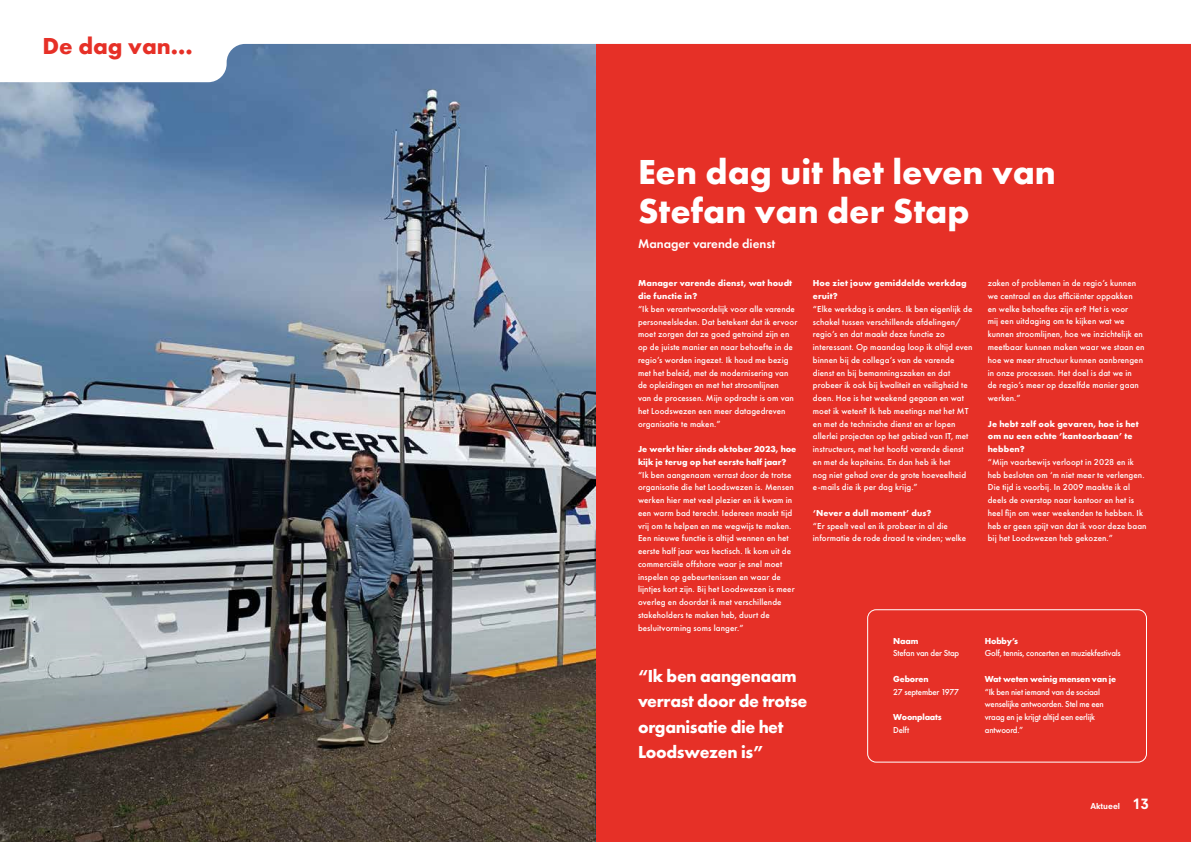
<style>
.page{position:relative;width:1191px;height:842px;background:#fff}
.page>*{position:absolute;margin:0;border:0;box-sizing:border-box;transform-origin:0 0}
.t1{font:700 36px/38.3px "Futura PT";color:#fff}
.t2{font:700 24px "Futura PT";color:#e63027}
.t3{font:700 18px/25.5px "Futura PT";letter-spacing:-.02em;color:#fff}
.t4{font:600 13px "Futura PT";color:#fff}
.t5{font:500 9px/12.8px "Futura PT";letter-spacing:.01em;color:#fff}
.t6{font:700 9px/12.8px "Futura PT";letter-spacing:.01em;color:#fff}
.t7{font:500 9px/12.8px "Futura PT";letter-spacing:-.02em;color:#fff}
.t8{font:700 9px "Futura PT";letter-spacing:-.02em;color:#fff}
.t9{font:800 8px "Neuzeit SLT Std";color:#fff}
.s1{font-size:14px}
</style>
<div class="page">
<div style="left:595px;top:0;width:596px;height:842px;background:#e63027"></div>
<img style="left:0;top:82px;width:595px;height:510px">
<svg style="left:211px;top:0;width:980px;height:82px;fill:#fff"></svg>
<svg style="left:0;top:592px;width:596px;height:250px;background:#6e685e"></svg>
<div style="left:867px;top:609px;width:280px;height:154px;border:1px solid #fff;border-radius:9px"></div>
<h2 class="t2" style="left:43px;top:30px;width:152px">De dag van...</h2>
<h1 class="t1" style="left:638px;top:152px;width:419px">Een dag uit het leven van<br>Stefan van der Stap</h1>
<h3 class="t4" style="left:638px;top:236px;width:139px">Manager varende dienst</h3>
<p class="t6" style="left:638px;top:277px;width:156px">Manager varende dienst, wat houdt die functie in?</p>
<p class="t5" style="left:638px;top:302px;width:161px">“Ik ben verantwoordelijk voor alle varende personeelsleden. Dat betekent dat ik ervoor moet zorgen dat ze goed getraind zijn en op de juiste manier en naar behoefte in de regio’s worden ingezet. Ik houd me bezig met het beleid, met de modernisering van de opleidingen en met het stroomlijnen<br>van de processen. Mijn opdracht is om van het Loodswezen een meer datagedreven organisatie te maken.”</p>
<p class="t6" style="left:638px;top:442px;width:160px">Je werkt hier sinds oktober 2023, hoe kijk je terug op het eerste half jaar?</p>
<p class="t5" style="left:638px;top:468px;width:158px">“Ik ben aangenaam verrast door de trotse organisatie die het Loodswezen is. Mensen werken hier met veel plezier en ik kwam in een warm bad terecht. Iedereen maakt tijd vrij om te helpen en me wegwijs te maken.<br>Een nieuwe functie is altijd wennen en het eerste half jaar was hectisch. Ik kom uit de commerciële offshore waar je snel moet inspelen op gebeurtenissen en waar de lijntjes kort zijn. Bij het Loodswezen is meer overleg en doordat ik met verschillende stakeholders te maken heb, duurt de besluitvorming soms langer.”</p>
<p class="t6" style="left:813px;top:277px;width:155px">Hoe ziet jouw gemiddelde werkdag eruit?</p>
<p class="t5" style="left:813px;top:302px;width:161px">“Elke werkdag is anders. Ik ben eigenlijk de schakel tussen verschillende afdelingen/ regio’s en dat maakt deze functie zo interessant. Op maandag loop ik altijd even binnen bij de collega’s van de varende dienst en bij bemanningszaken en dat probeer ik ook bij kwaliteit en veiligheid te doen. Hoe is het weekend gegaan en wat moet ik weten? Ik heb meetings met het MT en met de technische dienst en er lopen allerlei projecten op het gebied van IT, met instructeurs, met het hoofd varende dienst en met de kapiteins. En dan heb ik het<br>nog niet gehad over de grote hoeveelheid e-mails die ik per dag krijg.”</p>
<p class="t6" style="left:813px;top:506px;width:120px">‘Never a dull moment’ dus?</p>
<p class="t5" style="left:813px;top:519px;width:155px">“Er speelt veel en ik probeer in al die informatie de rode draad te vinden; welke</p>
<h3 class="t3" style="left:638px;top:663px;width:171px">“Ik ben aangenaam verrast door de trotse organisatie die het<br>Loodswezen is”</h3>
<p class="t6" style="left:893px;top:634px;width:27px">Naam</p>
<p class="t7" style="left:893px;top:647px;width:67px">Stefan van der Stap</p>
<p class="t8" style="left:893px;top:673px;width:37px">Geboren</p>
<p class="t7" style="left:893px;top:685px;width:67px">27 september 1977</p>
<p class="t8" style="left:893px;top:711px;width:50px">Woonplaats</p>
<p class="t5" style="left:893px;top:723px;width:17px">Delft</p>
<p class="t5" style="left:987px;top:277px;width:158px">zaken of problemen in de regio’s kunnen we centraal en dus efficiënter oppakken<br>en welke behoeftes zijn er? Het is voor<br>mij een uitdaging om te kijken wat we kunnen stroomlijnen, hoe we inzichtelijk en meetbaar kunnen maken waar we staan en hoe we meer structuur kunnen aanbrengen in onze processen. Het doel is dat we in<br>de regio’s meer op dezelfde manier gaan werken.”</p>
<p class="t6" style="left:987px;top:417px;width:152px">Je hebt zelf ook gevaren, hoe is het om nu een echte ‘kantoorbaan’ te hebben?</p>
<p class="t5" style="left:987px;top:455px;width:160px">“Mijn vaarbewijs verloopt in 2028 en ik heb besloten om ‘m niet meer te verlengen.<br>Die tijd is voorbij. In 2009 maakte ik al deels de overstap naar kantoor en het is heel fijn om weer weekenden te hebben. Ik heb er geen spijt van dat ik voor deze baan bij het Loodswezen heb gekozen.”</p>
<p class="t6" style="left:984px;top:634px;width:35px">Hobby’s</p>
<p class="t7" style="left:984px;top:647px;width:137px">Golf, tennis, concerten en muziekfestivals</p>
<p class="t8" style="left:984px;top:673px;width:133px">Wat weten weinig mensen van je</p>
<p class="t7" style="left:984px;top:685px;width:120px">“Ik ben niet iemand van de sociaal wenselijke antwoorden. Stel me een vraag en je krijgt altijd een eerlijk antwoord.”</p>
<p class="t9" style="left:1090px;top:801px;width:60px">Aktueel <span class="s1">13</span></p>
</div>
